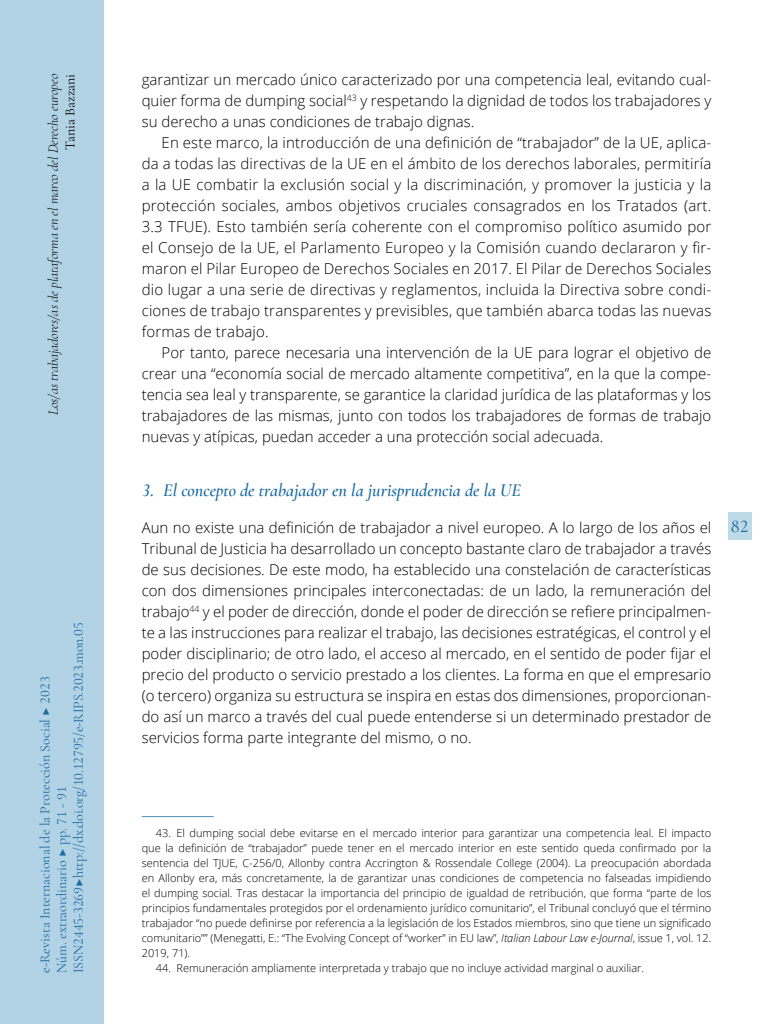
<style>
.page{position:relative;width:768px;height:1024px;background:#fff}
.page>*{position:absolute;margin:0;border:0;box-sizing:border-box;transform-origin:0 0}
._42_Enunciado_1_1_1{font:italic 600 18px "Cormorant Garamond";color:#1b6b9f}
.t1{font:500 18px "Cormorant Garamond";color:#1b6b9f}
._00_bsc{font:300 15px/21px "Open Sans";color:#000;text-align:justify}
._00_bsc_Sin{font:300 15px/21px "Open Sans";color:#000;text-align:justify}
.t2{font:14px/16.8px "Cormorant Garamond";color:#1b6b9f}
.t3{font:italic 300 14px "Cormorant Garamond";color:#000}
.t4{font:14px "Cormorant Garamond";color:#000}
.zz_notas{font:300 11px/15px "Open Sans";color:#000;text-align:justify}
.s1{font-style:italic}
</style>
<div class="page">
<hr style="left:142px;top:816px;width:72px;height:1px;background:#4b94b9">
<div style="left:0;top:0;width:103px;height:1024px;background:#b1d3e5"></div>
<div style="left:728px;top:512px;width:23px;height:28px;background:#bedae8"></div>
<p class="t3" style="left:45px;top:415px;width:343px;rotate:-90deg">Los/as trabajadores/as de plataforma en el marco del Derecho europeo</p>
<p class="t4" style="left:62px;top:150px;width:77px;rotate:-90deg">Tania Bazzani</p>
<p class="t2" style="left:36px;top:973px;width:352px;rotate:-90deg">e-Revista Internacional de la Protección Social ▶ 2023<br>Núm. extraordinario ▶ pp. 71 - 91<br>ISSN 2445-3269 ▶ http://dx.doi.org/10.12795/e-RIPS.2023.mon.05</p>
<p class="_00_bsc" style="left:142px;top:69px;width:571px">garantizar un mercado único caracterizado por una competencia leal, evitando cual&shy;quier forma de dumping social<sup>43</sup> y respetando la dignidad de todos los trabajadores y su derecho a unas condiciones de trabajo dignas.</p>
<p class="_00_bsc" style="left:142px;top:132px;width:571px;text-indent:20px">En este marco, la introducción de una definición de “trabajador” de la UE, aplica&shy;da a todas las directivas de la UE en el ámbito de los derechos laborales, permitiría a la UE combatir la exclusión social y la discriminación, y promover la justicia y la protección sociales, ambos objetivos cruciales consagrados en los Tratados (art.<br>3.3 TFUE). Esto también sería coherente con el compromiso político asumido por el Consejo de la UE, el Parlamento Europeo y la Comisión cuando declararon y fir&shy;maron el Pilar Europeo de Derechos Sociales en 2017. El Pilar de Derechos Sociales dio lugar a una serie de directivas y reglamentos, incluida la Directiva sobre condi&shy;ciones de trabajo transparentes y previsibles, que también abarca todas las nuevas formas de trabajo.</p>
<p class="_00_bsc" style="left:142px;top:342px;width:571px;text-indent:20px">Por tanto, parece necesaria una intervención de la UE para lograr el objetivo de crear una “economía social de mercado altamente competitiva”, en la que la compe&shy;tencia sea leal y transparente, se garantice la claridad jurídica de las plataformas y los trabajadores de las mismas, junto con todos los trabajadores de formas de trabajo nuevas y atípicas, puedan acceder a una protección social adecuada.</p>
<p class="_42_Enunciado_1_1_1" style="left:142px;top:479px;width:381px">3. El concepto de trabajador en la jurisprudencia de la UE</p>
<p class="_00_bsc_Sin" style="left:142px;top:516px;width:571px">Aun no existe una definición de trabajador a nivel europeo. A lo largo de los años el Tribunal de Justicia ha desarrollado un concepto bastante claro de trabajador a través de sus decisiones. De este modo, ha establecido una constelación de características con dos dimensiones principales interconectadas: de un lado, la remuneración del trabajo<sup>44</sup> y el poder de dirección, donde el poder de dirección se refiere principalmen&shy;te a las instrucciones para realizar el trabajo, las decisiones estratégicas, el control y el poder disciplinario; de otro lado, el acceso al mercado, en el sentido de poder fijar el precio del producto o servicio prestado a los clientes. La forma en que el empresario (o tercero) organiza su estructura se inspira en estas dos dimensiones, proporcionan&shy;do así un marco a través del cual puede entenderse si un determinado prestador de servicios forma parte integrante del mismo, o no.</p>
<p class="t1" style="left:731px;top:515px;width:19px">82</p>
<p class="zz_notas" style="left:142px;top:825px;width:571px;text-indent:14px">43. El dumping social debe evitarse en el mercado interior para garantizar una competencia leal. El impacto que la definición de “trabajador” puede tener en el mercado interior en este sentido queda confirmado por la sentencia del TJUE, C-256/0, Allonby contra Accrington &amp; Rossendale College (2004). La preocupación abordada en Allonby era, más concretamente, la de garantizar unas condiciones de competencia no falseadas impidiendo el dumping social. Tras destacar la importancia del principio de igualdad de retribución, que forma “parte de los principios fundamentales protegidos por el ordenamiento jurídico comunitario”, el Tribunal concluyó que el término trabajador “no puede definirse por referencia a la legislación de los Estados miembros, sino que tiene un significado comunitario”” (Menegatti, E.: “The Evolving Concept of “worker” in EU law”, <span class="s1">Italian Labour Law e-Journal</span>, issue 1, vol. 12.<br>2019, 71).</p>
<p class="zz_notas" style="left:156px;top:960px;width:490px">44. Remuneración ampliamente interpretada y trabajo que no incluye actividad marginal o auxiliar.</p>
</div>
